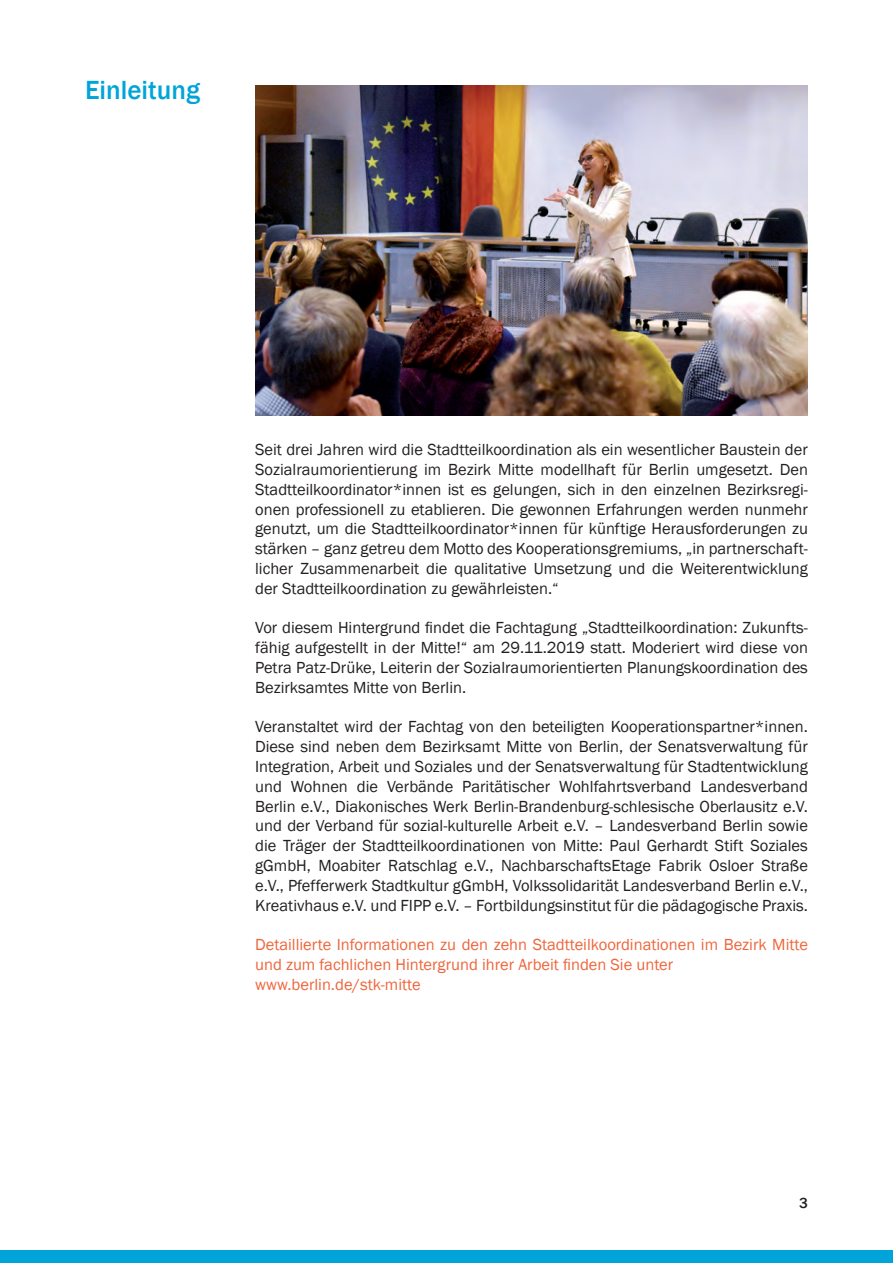
<style>
.page{position:relative;width:893px;height:1263px;background:#fff}
.page>*{position:absolute;margin:0;border:0;box-sizing:border-box;transform-origin:0 0}
.t1{font:500 27px "Franklin Gothic";color:#00a4d9}
.t2{font:16.5px/19.8px "Franklin Gothic";color:#231f20;text-align:justify}
.t3{font:16.5px/19.8px "Franklin Gothic";color:#ee653b}
.t4{font:500 15px "Franklin Gothic";color:#231f20}
</style>
<div class="page">
<div style="left:0;top:1250px;width:893px;height:13px;background:#00a4d9"></div>
<img style="left:255px;top:85px;width:553px;height:330px">
<h1 class="t1" style="left:85px;top:73px;width:117px">Einleitung</h1>
<p class="t2" style="left:255px;top:440px;width:554px">Seit drei Jahren wird die Stadtteilkoordination als ein wesentlicher Baustein der Sozialraumorientierung im Bezirk Mitte modellhaft für Berlin umgesetzt. Den Stadtteilkoordinator*innen ist es gelungen, sich in den einzelnen Bezirksregi&shy;onen professionell zu etablieren. Die gewonnen Erfahrungen werden nunmehr genutzt, um die Stadtteilkoordinator*innen für künftige Herausforderungen zu stärken – ganz getreu dem Motto des Kooperationsgremiums, „in partnerschaft&shy;licher Zusammenarbeit die qualitative Umsetzung und die Weiterentwicklung der Stadtteilkoordination zu gewährleisten.“</p>
<p class="t2" style="left:255px;top:618px;width:554px">Vor diesem Hintergrund findet die Fachtagung „Stadtteilkoordination: Zukunfts&shy;fähig aufgestellt in der Mitte!“ am 29.11.2019 statt. Moderiert wird diese von Petra Patz-Drüke, Leiterin der Sozialraumorientierten Planungskoordination des Bezirksamtes Mitte von Berlin.</p>
<p class="t2" style="left:255px;top:717px;width:554px">Veranstaltet wird der Fachtag von den beteiligten Kooperationspartner*innen.<br>Diese sind neben dem Bezirksamt Mitte von Berlin, der Senatsverwaltung für Integration, Arbeit und Soziales und der Senatsverwaltung für Stadtentwicklung und Wohnen die Verbände Paritätischer Wohlfahrtsverband Landesverband Berlin e.V., Diakonisches Werk Berlin-Brandenburg-schlesische Oberlausitz e.V. und der Verband für sozial-kulturelle Arbeit e.V. – Landesverband Berlin sowie die Träger der Stadtteilkoordinationen von Mitte: Paul Gerhardt Stift Soziales gGmbH, Moabiter Ratschlag e.V., NachbarschaftsEtage Fabrik Osloer Straße e.V., Pfefferwerk Stadtkultur gGmbH, Volkssolidarität Landesverband Berlin e.V., Kreativhaus e.V. und FIPP e.V. – Fortbildungsinstitut für die pädagogische Praxis.</p>
<p class="t3" style="left:255px;top:935px;width:554px">Detaillierte Informationen zu den zehn Stadtteilkoordinationen im Bezirk Mitte und zum fachlichen Hintergrund ihrer Arbeit finden Sie unter www.berlin.de/stk-mitte</p>
<p class="t4" style="left:799px;top:1193px;width:10px">3</p>
</div>
